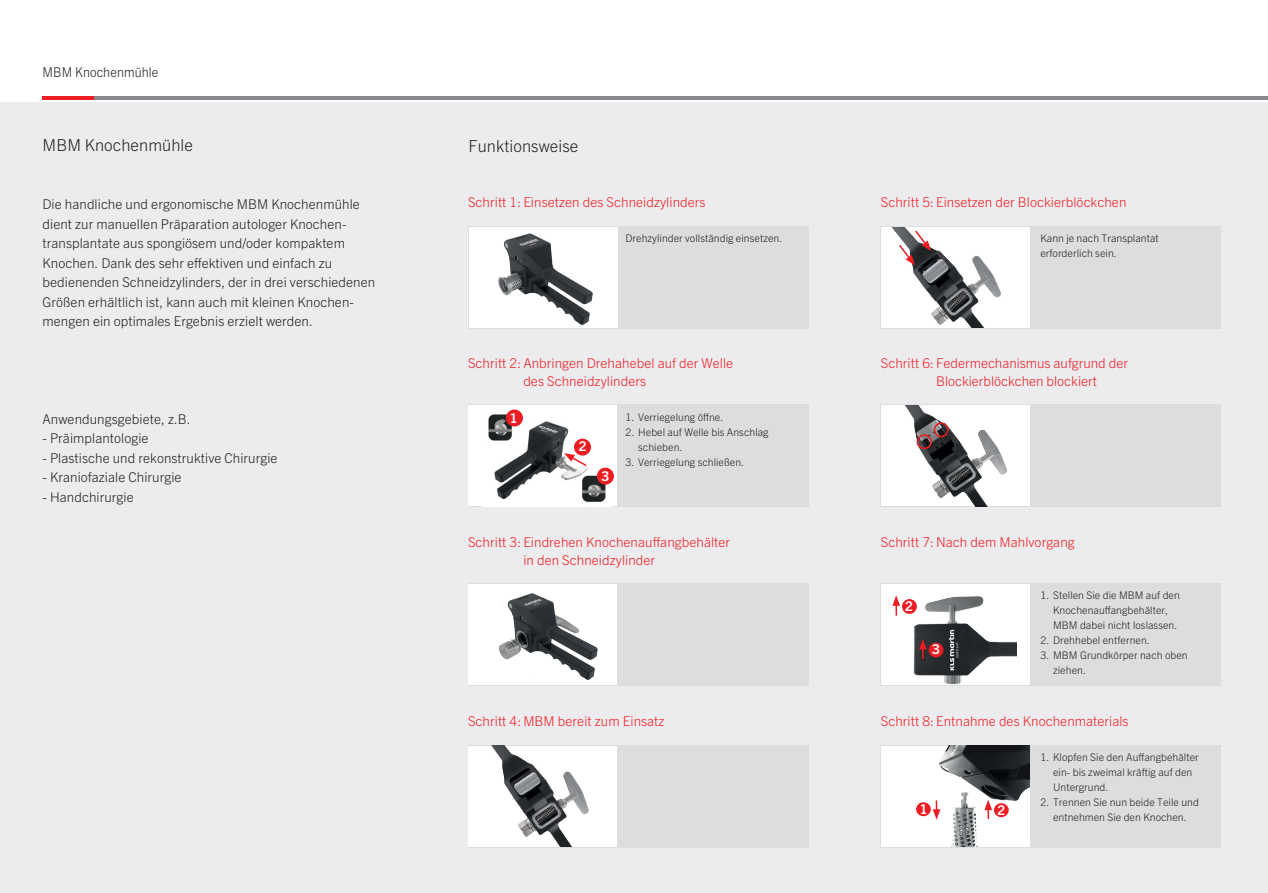
<style>
.page{position:relative;width:1268px;height:893px;background:#fff}
.page>*{position:absolute;margin:0;border:0;box-sizing:border-box;transform-origin:0 0}
.t1{font:300 16.5px "Trade Gothic Next LT Pro";letter-spacing:.005em;color:#231f20}
.t2{font:300 13.5px/19.5px "Trade Gothic Next LT Pro";letter-spacing:.005em;color:#231f20}
.t3{font:300 13.5px/18px "Trade Gothic Next LT Pro";letter-spacing:.005em;color:#ee1d23}
.t4{font:300 13.5px "Trade Gothic Next LT Pro";letter-spacing:.005em;color:#231f20;scale:.94 1}
.t5{font:700 13.5px "Trade Gothic Next LT Pro";color:#fff}
.t6{font:300 10.5px/15px "Trade Gothic Next LT Pro";letter-spacing:.005em;color:#231f20}
</style>
<div class="page">
<div style="left:850px;top:102px;width:417px;height:791px;background:#ececee"></div>
<div style="left:425px;top:102px;width:425px;height:791px;background:#ececee"></div>
<div style="left:468px;top:226px;width:340px;height:102px;background:#dcdddf"></div>
<div style="left:880px;top:226px;width:340px;height:102px;background:#dcdddf"></div>
<div style="left:880px;top:405px;width:340px;height:102px;background:#dcdddf"></div>
<div style="left:880px;top:583px;width:340px;height:102px;background:#dcdddf"></div>
<div style="left:880px;top:745px;width:340px;height:102px;background:#dcdddf"></div>
<div style="left:468px;top:405px;width:340px;height:102px;background:#dcdddf"></div>
<div style="left:468px;top:583px;width:340px;height:102px;background:#dcdddf"></div>
<div style="left:468px;top:745px;width:340px;height:102px;background:#dcdddf"></div>
<hr style="left:425px;top:97px;width:425px;height:3px;background:#87898c">
<div style="left:0;top:102px;width:425px;height:791px;background:#ececee"></div>
<hr style="left:43px;top:97px;width:53px;height:3px;background:#ee1d23">
<hr style="left:94px;top:97px;width:331px;height:3px;background:#87898c">
<hr style="left:850px;top:97px;width:417px;height:3px;background:#87898c">
<div style="left:469px;top:227px;width:148px;height:100px;background:#fff"></div>
<img style="left:498px;top:233px;width:95px;height:92px">
<div style="left:469px;top:406px;width:148px;height:100px;background:#fff"></div>
<img style="left:488px;top:410px;width:123px;height:92px">
<div style="left:506px;top:409px;width:17px;height:17px;background:#ee1d23;border-radius:50%"></div>
<div style="left:574px;top:439px;width:17px;height:17px;background:#ee1d23;border-radius:50%"></div>
<div style="left:596px;top:468px;width:17px;height:17px;background:#ee1d23;border-radius:50%"></div>
<svg style="left:564px;top:453px;width:24px;height:15px"></svg>
<div style="left:469px;top:584px;width:148px;height:101px;background:#fff"></div>
<img style="left:499px;top:593px;width:99px;height:87px">
<img style="left:469px;top:746px;width:148px;height:100px">
<div style="left:881px;top:406px;width:148px;height:100px;background:#fff"></div>
<img style="left:905px;top:406px;width:102px;height:100px">
<img style="left:881px;top:227px;width:148px;height:100px">
<svg style="left:897px;top:229px;width:33px;height:36px"></svg>
<div style="left:933px;top:422px;width:15px;height:15px;border:2px solid #ee1d23;border-radius:50%"></div>
<div style="left:916px;top:434px;width:15px;height:15px;border:2px solid #ee1d23;border-radius:50%"></div>
<div style="left:881px;top:584px;width:148px;height:101px;background:#fff"></div>
<img style="left:899px;top:596px;width:117px;height:89px">
<div style="left:902px;top:600px;width:13px;height:13px;background:#ee1d23;border-radius:50%"></div>
<div style="left:901px;top:599px;width:15px;height:15px;border:2px solid #ee1d23;border-radius:50%"></div>
<svg style="left:892px;top:595px;width:7px;height:21px"></svg>
<div style="left:929px;top:643px;width:13px;height:14px;background:#ee1d23;border-radius:50%"></div>
<div style="left:928px;top:643px;width:15px;height:14px;border:2px solid #ee1d23;border-radius:50%"></div>
<svg style="left:918px;top:639px;width:8px;height:20px"></svg>
<div style="left:881px;top:746px;width:148px;height:100px;background:#fff"></div>
<img style="left:919px;top:746px;width:110px;height:100px">
<div style="left:916px;top:803px;width:13px;height:12px;background:#ee1d23;border-radius:50%"></div>
<div style="left:915px;top:802px;width:15px;height:14px;border:2px solid #ee1d23;border-radius:50%"></div>
<svg style="left:932px;top:800px;width:8px;height:20px"></svg>
<div style="left:994px;top:804px;width:13px;height:12px;background:#ee1d23;border-radius:50%"></div>
<div style="left:993px;top:803px;width:15px;height:14px;border:2px solid #ee1d23;border-radius:50%"></div>
<svg style="left:984px;top:800px;width:7px;height:19px"></svg>
<p class="t4" style="left:43px;top:63px;width:125px">MBM Knochenmühle</p>
<p class="t1" style="left:43px;top:133px;width:152px">MBM Knochenmühle</p>
<p class="t2" style="left:43px;top:194px;width:334px">Die handliche und ergonomische MBM Knochenmühle dient zur manuellen Präparation autologer Knochen&shy;transplantate aus spongiösem und/oder kompaktem Knochen. Dank des sehr effektiven und einfach zu bedienenden Schneidzylinders, der in drei verschiedenen Größen erhältlich ist, kann auch mit kleinen Knochen&shy;mengen ein optimales Ergebnis erzielt werden.</p>
<p class="t2" style="left:43px;top:408px;width:150px">Anwendungsgebiete, z.B.</p>
<p class="t2" style="left:43px;top:428px;width:107px">- Präimplantologie</p>
<p class="t2" style="left:43px;top:447px;width:236px">- Plastische und rekonstruktive Chirurgie</p>
<p class="t2" style="left:43px;top:467px;width:140px">- Kraniofaziale Chirurgie</p>
<p class="t2" style="left:43px;top:486px;width:93px">- Handchirurgie</p>
<p class="t1" style="left:468px;top:135px;width:111px">Funktionsweise</p>
<p class="t3" style="left:468px;top:192px;width:239px">Schritt 1: Einsetzen des Schneidzylinders</p>
<p class="t6" style="left:625px;top:230px;width:158px">Drehzylinder vollständig einsetzen.</p>
<p class="t3" style="left:523px;top:354px;width:211px;text-indent:-55px">Schritt 2: Anbringen Drehahebel auf der Welle des Schneidzylinders</p>
<p class="t6" style="left:625px;top:409px;width:99px">1. Verriegelung öffne.</p>
<p class="t6" style="left:638px;top:424px;width:132px;text-indent:-13px">2. Hebel auf Welle bis Anschlag schieben.</p>
<p class="t6" style="left:625px;top:454px;width:120px">3. Verriegelung schließen.</p>
<p class="t5" style="left:510px;top:408px;width:9px">1</p>
<p class="t5" style="left:578px;top:437px;width:9px">2</p>
<p class="t5" style="left:601px;top:466px;width:9px">3</p>
<p class="t3" style="left:523px;top:532px;width:208px;text-indent:-55px">Schritt 3: Eindrehen Knochenauffangbehälter in den Schneidzylinder</p>
<p class="t3" style="left:468px;top:711px;width:198px">Schritt 4: MBM bereit zum Einsatz</p>
<p class="t3" style="left:880px;top:192px;width:247px">Schritt 5: Einsetzen der Blockierblöckchen</p>
<p class="t6" style="left:1040px;top:230px;width:120px">Kann je nach Transplantat erforderlich sein.</p>
<p class="t3" style="left:935px;top:354px;width:193px;text-indent:-55px">Schritt 6: Federmechanismus aufgrund der<br>Blockierblöckchen blockiert</p>
<p class="t3" style="left:880px;top:532px;width:195px">Schritt 7: Nach dem Mahlvorgang</p>
<p class="t5" style="left:905px;top:597px;width:9px">2</p>
<p class="t5" style="left:931px;top:640px;width:9px">3</p>
<p class="t6" style="left:1052px;top:587px;width:128px;text-indent:-13px">1. Stellen Sie die MBM auf den<br>Knochenauffangbehälter,<br>MBM dabei nicht loslassen.</p>
<p class="t6" style="left:1040px;top:632px;width:111px">2. Drehhebel entfernen.</p>
<p class="t6" style="left:1052px;top:647px;width:136px;text-indent:-13px">3. MBM Grundkörper nach oben ziehen.</p>
<p class="t3" style="left:880px;top:711px;width:249px">Schritt 8: Entnahme des Knochenmaterials</p>
<p class="t6" style="left:1052px;top:749px;width:147px;text-indent:-13px">1. Klopfen Sie den Auffangbehälter ein- bis zweimal kräftig auf den<br>Untergrund.</p>
<p class="t6" style="left:1040px;top:794px;width:160px;text-align:center">2. Trennen Sie nun beide Teile und entnehmen Sie den Knochen.</p>
<p class="t5" style="left:919px;top:800px;width:9px">1</p>
<p class="t5" style="left:997px;top:801px;width:9px">2</p>
</div>
